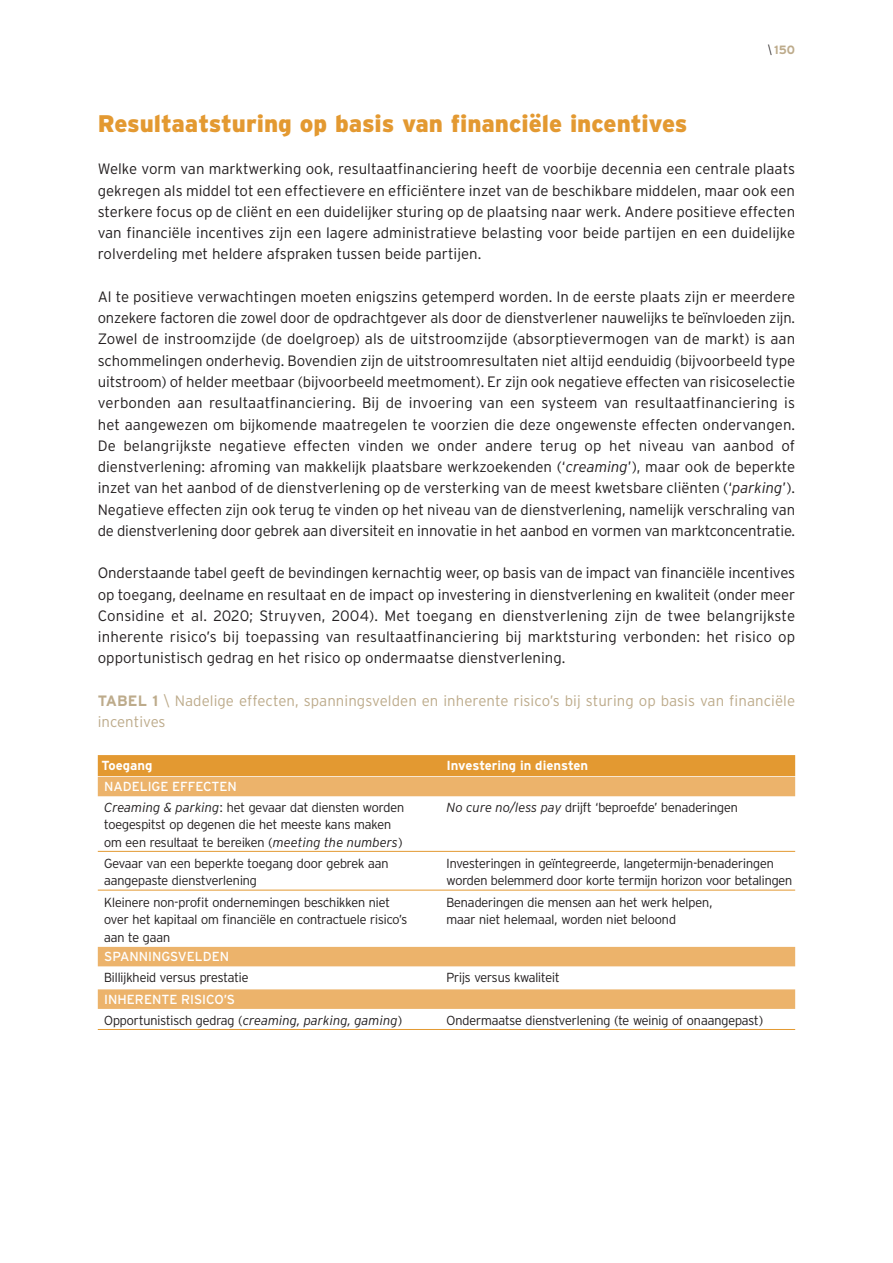
<style>
.page{position:relative;width:893px;height:1263px;background:#fff}
.page>*{position:absolute;margin:0;border:0;box-sizing:border-box;transform-origin:0 0}
.t1{font:900 24px "Interstate";color:#e39931}
.t2{font:300 15px/21.3px "Interstate";letter-spacing:-.005em;color:#231f20;text-align:justify}
.t3{font:300 15px/21.3px "Interstate";letter-spacing:.005em;color:#bdab8b}
.t4{font:300 13.2px/17.2px "Invesco Interstate";color:#231f20}
.t5{font:13.2px "Invesco Interstate";color:#fff}
.t6{font:700 13.2px "Interstate";color:#fff}
.t7{font:700 12px "Interstate";color:#bdab8b}
.s1{font-family:"Interstate Condensed";font-weight:300;color:#231f20}
.s2{font-style:italic}
.s3{font-weight:700}
.s4{font-family:"Interstate";font-style:italic}
</style>
<div class="page">
<div style="left:98px;top:755px;width:697px;height:21px;background:#e39931"></div>
<div style="left:98px;top:777px;width:697px;height:19px;background:#ecb36b"></div>
<hr style="left:98px;top:851px;width:697px;height:1px;background:#e39931">
<hr style="left:98px;top:890px;width:697px;height:1px;background:#e39931">
<div style="left:98px;top:947px;width:697px;height:19px;background:#ecb36b"></div>
<div style="left:98px;top:989px;width:697px;height:20px;background:#ecb36b"></div>
<hr style="left:98px;top:1029px;width:697px;height:1px;background:#e39931">
<p class="t7" style="left:768px;top:45px;width:29px"><span class="s1">\</span> 150</p>
<p class="t1" style="left:98px;top:114px;width:591px">Resultaatsturing op basis van financiële incentives</p>
<p class="t2" style="left:98px;top:160px;width:699px">Welke vorm van marktwerking ook, resultaatfinanciering heeft de voorbije decennia een centrale plaats gekregen als middel tot een effectievere en efficiëntere inzet van de beschikbare middelen, maar ook een sterkere focus op de cliënt en een duidelijker sturing op de plaatsing naar werk. Andere positieve effecten van financiële incentives zijn een lagere administratieve belasting voor beide partijen en een duidelijke rolverdeling met heldere afspraken tussen beide partijen.</p>
<p class="t2" style="left:98px;top:287px;width:699px">Al te positieve verwachtingen moeten enigszins getemperd worden. In de eerste plaats zijn er meerdere onzekere factoren die zowel door de opdrachtgever als door de dienstverlener nauwelijks te beïnvloeden zijn.<br>Zowel de instroomzijde (de doelgroep) als de uitstroomzijde (absorptievermogen van de markt) is aan schommelingen onderhevig. Bovendien zijn de uitstroomresultaten niet altijd eenduidig (bijvoorbeeld type uitstroom) of helder meetbaar (bijvoorbeeld meetmoment). Er zijn ook negatieve effecten van risicoselectie verbonden aan resultaatfinanciering. Bij de invoering van een systeem van resultaatfinanciering is het aangewezen om bijkomende maatregelen te voorzien die deze ongewenste effecten ondervangen.<br>De belangrijkste negatieve effecten vinden we onder andere terug op het niveau van aanbod of dienstverlening: afroming van makkelijk plaatsbare werkzoekenden (‘<span class="s2">creaming</span>’), maar ook de beperkte inzet van het aanbod of de dienstverlening op de versterking van de meest kwetsbare cliënten (‘<span class="s2">parking</span>’).<br>Negatieve effecten zijn ook terug te vinden op het niveau van de dienstverlening, namelijk verschraling van de dienstverlening door gebrek aan diversiteit en innovatie in het aanbod en vormen van marktconcentratie.</p>
<p class="t2" style="left:98px;top:564px;width:699px">Onderstaande tabel geeft de bevindingen kernachtig weer, op basis van de impact van financiële incentives op toegang, deelname en resultaat en de impact op investering in dienstverlening en kwaliteit (onder meer Considine et al. 2020; Struyven, 2004). Met toegang en dienstverlening zijn de twee belangrijkste inherente risico’s bij toepassing van resultaatfinanciering bij marktsturing verbonden: het risico op opportunistisch gedrag en het risico op ondermaatse dienstverlening.</p>
<p class="t3" style="left:98px;top:691px;width:699px"><span class="s3">TABEL 1</span> \ Nadelige effecten, spanningsvelden en inherente risico’s bij sturing op basis van financiële incentives</p>
<p class="t6" style="left:102px;top:760px;width:52px">Toegang</p>
<p class="t6" style="left:446px;top:760px;width:143px">Investering in diensten</p>
<p class="t5" style="left:104px;top:781px;width:134px">NADELIGE EFFECTEN</p>
<p class="t4" style="left:104px;top:800px;width:301px"><span class="s4">Creaming &amp; parking</span>: het gevaar dat diensten worden</p>
<p class="t4" style="left:446px;top:800px;width:293px"><span class="s4">No cure no/less pay</span> drijft ‘beproefde’ benaderingen</p>
<p class="t4" style="left:104px;top:817px;width:300px">toegespitst op degenen die het meeste kans maken om een resultaat te bereiken (<span class="s4">meeting the numbers</span>)</p>
<p class="t4" style="left:104px;top:856px;width:286px">Gevaar van een beperkte toegang door gebrek aan</p>
<p class="t4" style="left:446px;top:856px;width:329px">Investeringen in geïntegreerde, langetermijn-benaderingen</p>
<p class="t4" style="left:104px;top:873px;width:154px">aangepaste dienstverlening</p>
<p class="t4" style="left:446px;top:873px;width:347px">worden belemmerd door korte termijn horizon voor betalingen</p>
<p class="t4" style="left:104px;top:895px;width:287px">Kleinere non-profit ondernemingen beschikken niet</p>
<p class="t4" style="left:446px;top:895px;width:268px">Benaderingen die mensen aan het werk helpen,</p>
<p class="t4" style="left:104px;top:912px;width:305px">over het kapitaal om financiële en contractuele risico’s</p>
<p class="t4" style="left:446px;top:912px;width:231px">maar niet helemaal, worden niet beloond</p>
<p class="t4" style="left:104px;top:929px;width:68px">aan te gaan</p>
<p class="t5" style="left:104px;top:951px;width:126px">SPANNINGSVELDEN</p>
<p class="t4" style="left:104px;top:970px;width:146px">Billijkheid versus prestatie</p>
<p class="t4" style="left:446px;top:970px;width:115px">Prijs versus kwaliteit</p>
<p class="t5" style="left:104px;top:994px;width:132px">INHERENTE RISICO’S</p>
<p class="t4" style="left:104px;top:1013px;width:300px">Opportunistisch gedrag (<span class="s4">creaming, parking, gaming</span>)</p>
<p class="t4" style="left:446px;top:1013px;width:318px">Ondermaatse dienstverlening (te weinig of onaangepast)</p>
</div>
